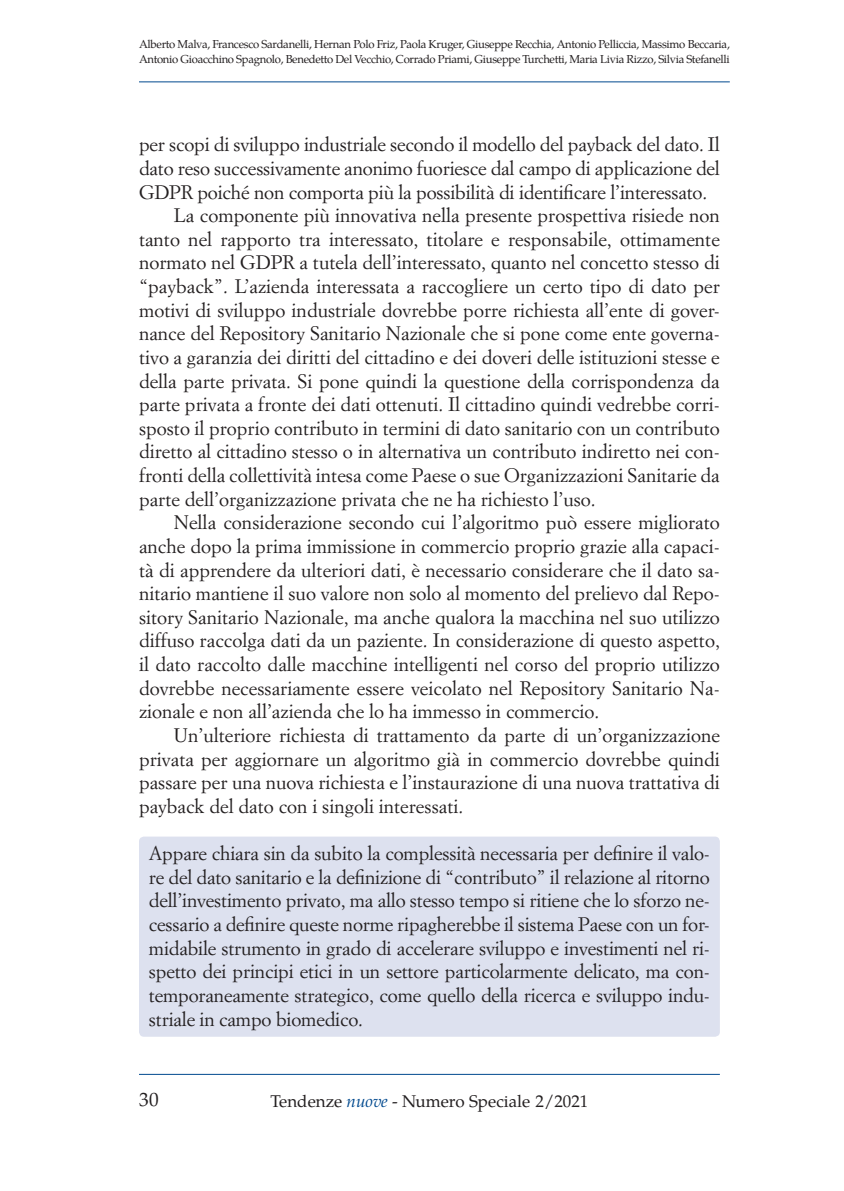
<style>
.page{position:relative;width:844px;height:1191px;background:#fff}
.page>*{position:absolute;margin:0;border:0;box-sizing:border-box;transform-origin:0 0}
.t1{font:19.25px/23.6px "Simoncini Garamond Std";color:#231f20;text-align:justify}
.t2{font:19.25px "Te X Gyre Pagella";color:#231f20}
.t3{font:16.97px "Te X Gyre Pagella";color:#231f20}
.t4{font:11.55px/14.9px "Te X Gyre Pagella";letter-spacing:-.03em;color:#231f20}
.s1{font-style:italic;color:#01498e}
</style>
<div class="page">
<hr style="left:139px;top:1074px;width:580px;height:1px;background:#01498e">
<hr style="left:139px;top:82px;width:590px;height:1px;background:#01498e">
<div style="left:139px;top:836px;width:580px;height:200px;background:#dde1ef;border-radius:5px"></div>
<p class="t4" style="left:139px;top:36px;width:592px">Alberto Malva, Francesco Sardanelli, Hernan Polo Friz, Paola Kruger, Giuseppe Recchia, Antonio Pelliccia, Massimo Beccaria,<br>Antonio Gioacchino Spagnolo, Benedetto Del Vecchio, Corrado Priami, Giuseppe Turchetti, Maria Livia Rizzo, Silvia Stefanelli</p>
<p class="t1" style="left:139px;top:132px;width:582px">per scopi di sviluppo industriale secondo il modello del payback del dato. Il</p>
<p class="t1" style="left:139px;top:156px;width:582px">dato reso successivamente anonimo fuoriesce dal campo di applicazione del</p>
<p class="t1" style="left:139px;top:179px;width:569px">GDPR poiché non comporta più la possibilità di identificare l’interessato.</p>
<p class="t1" style="left:174px;top:203px;width:547px">La componente più innovativa nella presente prospettiva risiede non</p>
<p class="t1" style="left:139px;top:227px;width:582px">tanto nel rapporto tra interessato, titolare e responsabile, ottimamente</p>
<p class="t1" style="left:139px;top:250px;width:582px">normato nel GDPR a tutela dell’interessato, quanto nel concetto stesso di</p>
<p class="t1" style="left:139px;top:274px;width:582px">“payback”. L’azienda interessata a raccogliere un certo tipo di dato per</p>
<p class="t1" style="left:139px;top:298px;width:582px">motivi di sviluppo industriale dovrebbe porre richiesta all’ente di gover-</p>
<p class="t1" style="left:139px;top:321px;width:582px">nance del Repository Sanitario Nazionale che si pone come ente governa-</p>
<p class="t1" style="left:139px;top:345px;width:582px">tivo a garanzia dei diritti del cittadino e dei doveri delle istituzioni stesse e</p>
<p class="t1" style="left:139px;top:368px;width:582px">della parte privata. Si pone quindi la questione della corrispondenza da</p>
<p class="t1" style="left:139px;top:392px;width:582px">parte privata a fronte dei dati ottenuti. Il cittadino quindi vedrebbe corri-</p>
<p class="t1" style="left:139px;top:416px;width:582px">sposto il proprio contributo in termini di dato sanitario con un contributo</p>
<p class="t1" style="left:139px;top:439px;width:582px">diretto al cittadino stesso o in alternativa un contributo indiretto nei con-</p>
<p class="t1" style="left:139px;top:463px;width:582px">fronti della collettività intesa come Paese o sue Organizzazioni Sanitarie da</p>
<p class="t1" style="left:139px;top:487px;width:458px">parte dell’organizzazione privata che ne ha richiesto l’uso.</p>
<p class="t1" style="left:174px;top:510px;width:547px">Nella considerazione secondo cui l’algoritmo può essere migliorato</p>
<p class="t1" style="left:139px;top:534px;width:582px">anche dopo la prima immissione in commercio proprio grazie alla capaci-</p>
<p class="t1" style="left:139px;top:557px;width:582px">tà di apprendere da ulteriori dati, è necessario considerare che il dato sa-</p>
<p class="t1" style="left:139px;top:581px;width:582px">nitario mantiene il suo valore non solo al momento del prelievo dal Repo-</p>
<p class="t1" style="left:139px;top:605px;width:582px">sitory Sanitario Nazionale, ma anche qualora la macchina nel suo utilizzo</p>
<p class="t1" style="left:139px;top:628px;width:582px">diffuso raccolga dati da un paziente. In considerazione di questo aspetto,</p>
<p class="t1" style="left:139px;top:652px;width:582px">il dato raccolto dalle macchine intelligenti nel corso del proprio utilizzo</p>
<p class="t1" style="left:139px;top:676px;width:582px">dovrebbe necessariamente essere veicolato nel Repository Sanitario Na-</p>
<p class="t1" style="left:139px;top:699px;width:461px">zionale e non all’azienda che lo ha immesso in commercio.</p>
<p class="t1" style="left:174px;top:723px;width:547px">Un’ulteriore richiesta di trattamento da parte di un’organizzazione</p>
<p class="t1" style="left:139px;top:746px;width:582px">privata per aggiornare un algoritmo già in commercio dovrebbe quindi</p>
<p class="t1" style="left:139px;top:770px;width:582px">passare per una nuova richiesta e l’instaurazione di una nuova trattativa di</p>
<p class="t1" style="left:139px;top:794px;width:325px">payback del dato con i singoli interessati.</p>
<p class="t1" style="left:149px;top:841px;width:562px">Appare chiara sin da subito la complessità necessaria per definire il valo&shy;re del dato sanitario e la definizione di “contributo” il relazione al ritorno dell’investimento privato, ma allo stesso tempo si ritiene che lo sforzo ne&shy;cessario a definire queste norme ripagherebbe il sistema Paese con un for&shy;midabile strumento in grado di accelerare sviluppo e investimenti nel ri&shy;spetto dei principi etici in un settore particolarmente delicato, ma con&shy;temporaneamente strategico, come quello della ricerca e sviluppo indu&shy;striale in campo biomedico.</p>
<p class="t2" style="left:139px;top:1084px;width:21px">30</p>
<p class="t3" style="left:270px;top:1088px;width:319px">Tendenze <span class="s1">nuove</span> - Numero Speciale 2/2021</p>
</div>
